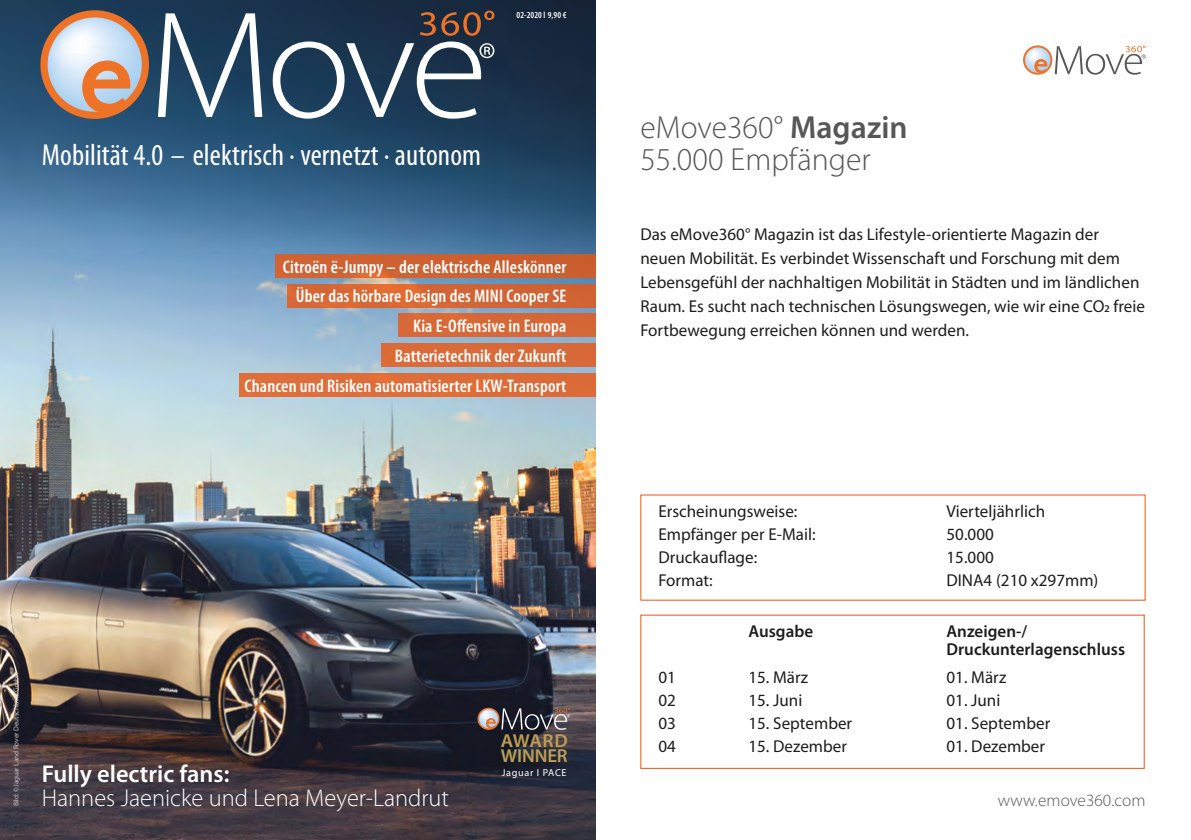
<style>
.page{position:relative;width:1191px;height:840px;background:#fff}
.page>*{position:absolute;margin:0;border:0;box-sizing:border-box;transform-origin:0 0}
.t1{font:300 32px/32px "Myriad Pro";color:#575756}
.t2{font:condensed 30.4px "Myriad Pro";letter-spacing:.005em;color:#fff}
.t3{font:300 24.4px "Myriad Pro";color:#fff}
.t4{font:600 24.4px "Myriad Pro";color:#fff}
.t5{font:600 18.8px/15.6px "Myriad Pro";letter-spacing:-.01em;color:#be9d54;scale:1.05 1}
.t6{font:600 condensed 18.2px/29.8px "Myriad Pro";letter-spacing:.01em;color:#fff;text-align:right}
.t7{font:17.2px/24px "Myriad Pro";color:#1d1d1b}
.t8{font:600 17.2px/18px "Myriad Pro";color:#1d1d1b}
.t9{font:300 17.2px "Myriad Pro";letter-spacing:.005em;color:#575756}
.t10{font:10.2px "Myriad Pro";letter-spacing:.07em;color:#fff}
.t11{font:600 condensed 9.2px "Myriad Pro";letter-spacing:.01em;color:#fff}
.t12{font:7.2px "Myriad Pro";color:#c6c6c6}
.s1{font-weight:600}
</style>
<div class="page">
<svg style="left:1023px;top:45px;width:122px;height:30px"></svg>
<img style="left:0;top:0;width:595px;height:839px">
<svg style="left:40px;top:10px;width:109px;height:109px;background:#b19e97"></svg>
<svg style="left:158px;top:13px;width:104px;height:104px"></svg>
<svg style="left:273px;top:11px;width:221px;height:108px"></svg>
<svg style="left:477px;top:707px;width:93px;height:22px;background:#686064"></svg>
<div style="left:275px;top:254px;width:320px;height:23px;background:#ce6132"></div>
<div style="left:287px;top:284px;width:308px;height:23px;background:linear-gradient(to right,#de6a34,#cf6234)"></div>
<div style="left:398px;top:314px;width:197px;height:23px;background:#d76837"></div>
<div style="left:381px;top:343px;width:214px;height:23px;background:#da6a38"></div>
<div style="left:238px;top:373px;width:357px;height:23px;background:#de6d38"></div>
<p class="t11" style="left:516px;top:10px;width:51px">02-2020 l 9,90 €</p>
<h2 class="t2" style="left:42px;top:136px;width:441px">Mobilität 4.0 – elektrisch · vernetzt · autonom</h2>
<p class="t6" style="left:244px;top:251px;width:323px">Citroën ë-Jumpy – der elektrische Alleskönner<br>Über das hörbare Design des MINI Cooper SE<br>Kia E-Offensive in Europa<br>Batterietechnik der Zukunft<br>Chancen und Risiken automatisierter LKW-Transport</p>
<p class="t12" style="left:12px;top:805px;width:135px;rotate:-90deg">Bild: ©Jaguar Land Rover Deutschland GmbH</p>
<h3 class="t4" style="left:42px;top:757px;width:189px">Fully electric fans:</h3>
<h3 class="t3" style="left:42px;top:784px;width:409px">Hannes Jaenicke und Lena Meyer-Landrut</h3>
<p class="t5" style="left:501px;top:731px;width:65px">AWARD<br>WINNER</p>
<p class="t10" style="left:501px;top:765px;width:66px">Jaguar I PACE</p>
<h1 class="t1" style="left:640px;top:111px;width:269px">eMove360° <span class="s1">Magazin<br></span>55.000 Empfänger</h1>
<p class="t7" style="left:640px;top:222px;width:506px">Das eMove360° Magazin ist das Lifestyle-orientierte Magazin der neuen Mobilität. Es verbindet Wissenschaft und Forschung mit dem Lebensgefühl der nachhaltigen Mobilität in Städten und im ländlichen Raum. Es sucht nach technischen Lösungswegen, wie wir eine CO2 freie Fortbewegung erreichen können und werden.</p>
<p class="t7" style="left:658px;top:498px;width:141px">Erscheinungsweise:</p>
<p class="t7" style="left:946px;top:498px;width:100px">Vierteljährlich</p>
<p class="t7" style="left:658px;top:521px;width:159px">Empfänger per E-Mail:</p>
<p class="t7" style="left:946px;top:521px;width:49px">50.000</p>
<p class="t7" style="left:658px;top:544px;width:100px">Druckauflage:</p>
<p class="t7" style="left:946px;top:544px;width:49px">15.000</p>
<p class="t7" style="left:658px;top:567px;width:56px">Format:</p>
<p class="t7" style="left:946px;top:567px;width:153px">DINA4 (210 x297mm)</p>
<p class="t8" style="left:748px;top:621px;width:66px">Ausgabe</p>
<p class="t8" style="left:946px;top:621px;width:180px">Anzeigen-/<br>Druckunterlagenschluss</p>
<p class="t7" style="left:658px;top:664px;width:19px">01</p>
<p class="t7" style="left:748px;top:664px;width:61px">15. März</p>
<p class="t7" style="left:946px;top:664px;width:61px">01. März</p>
<p class="t7" style="left:658px;top:687px;width:19px">02</p>
<p class="t7" style="left:748px;top:687px;width:55px">15. Juni</p>
<p class="t7" style="left:946px;top:687px;width:55px">01. Juni</p>
<p class="t7" style="left:658px;top:710px;width:19px">03</p>
<p class="t7" style="left:748px;top:710px;width:105px">15. September</p>
<p class="t7" style="left:946px;top:710px;width:105px">01. September</p>
<p class="t7" style="left:658px;top:733px;width:19px">04</p>
<p class="t7" style="left:748px;top:733px;width:100px">15. Dezember</p>
<p class="t7" style="left:946px;top:733px;width:100px">01. Dezember</p>
<p class="t9" style="left:997px;top:789px;width:149px">www.emove360.com</p>
</div>
